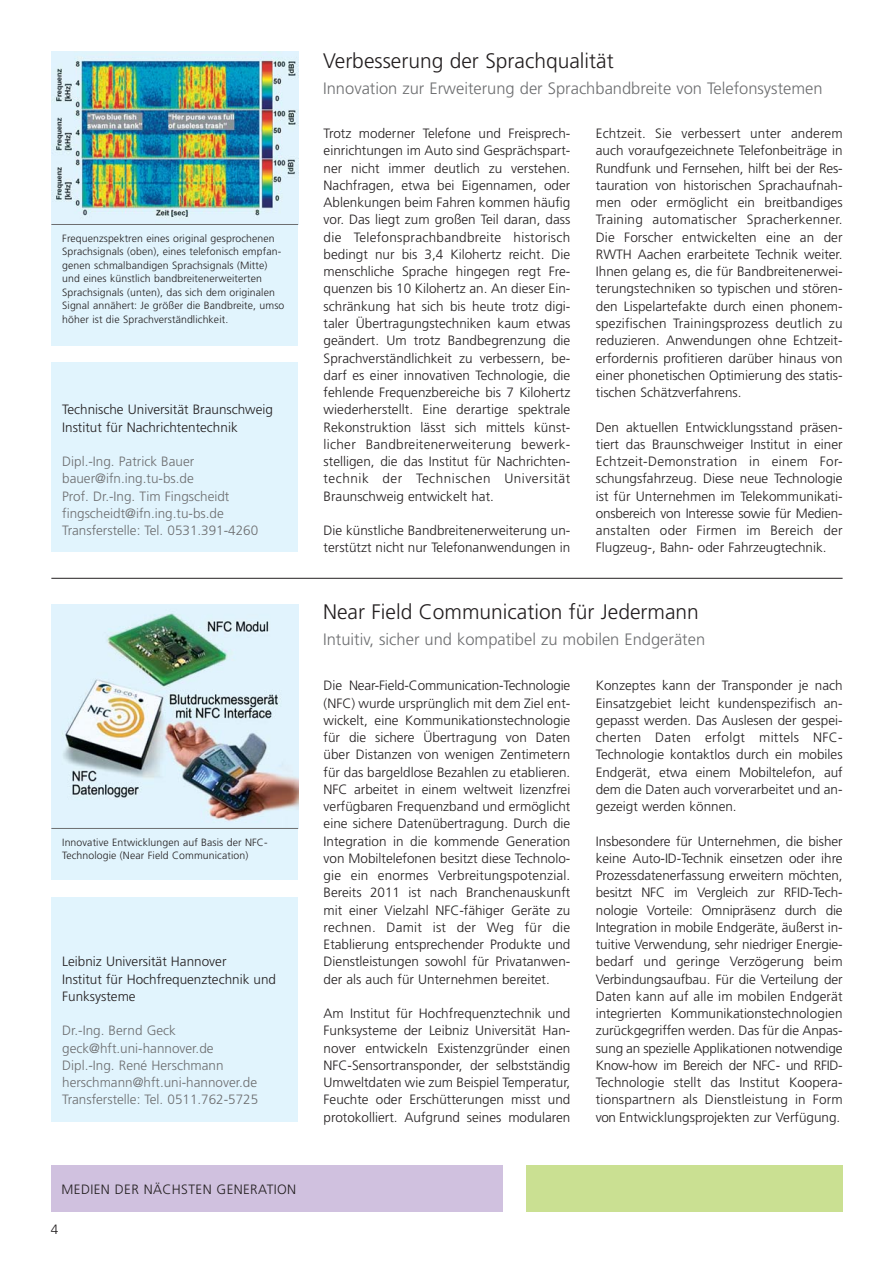
<style>
.page{position:relative;width:894px;height:1264px;background:#fff}
.page>*{position:absolute;margin:0;border:0;box-sizing:border-box;transform-origin:0 0}
.t1{font:300 21px "Frutiger";color:#231f20}
.t2{font:300 16.5px "Frutiger";color:#6d6e70}
.t3{font:300 13.5px/17.2px "Frutiger";color:#231f20;text-align:justify}
.t4{font:300 13.5px/17.2px "Frutiger";color:#6d6e70}
.t5{font:300 13.5px "Frutiger";letter-spacing:.03em;color:#231f20}
.t6{font:300 10.5px/13.5px "Frutiger";letter-spacing:.01em;color:#231f20}
</style>
<div class="page">
<div style="left:51px;top:1165px;width:452px;height:47px;background:#d0c1df"></div>
<div style="left:526px;top:1165px;width:316px;height:47px;background:#cae092"></div>
<div style="left:51px;top:223px;width:247px;height:122px;background:#e1f4fd"></div>
<div style="left:51px;top:362px;width:247px;height:190px;background:#e1f4fd"></div>
<hr style="left:51px;top:578px;width:791px;height:1px;background:#231f20">
<div style="left:51px;top:826px;width:247px;height:54px;background:#e1f4fd"></div>
<div style="left:51px;top:897px;width:247px;height:224px;background:#e1f4fd"></div>
<img style="left:51px;top:604px;width:247px;height:222px">
<img style="left:51px;top:52px;width:247px;height:171px">
<hr style="left:51px;top:224px;width:247px;height:1px;background:#6d6e70">
<hr style="left:51px;top:828px;width:247px;height:1px;background:#6d6e70">
<p class="t6" style="left:62px;top:232px;width:224px">Frequenzspektren eines original gesprochenen Sprachsignals (oben), eines telefonisch empfan&shy;genen schmalbandigen Sprachsignals (Mitte) und eines künstlich bandbreitenerweiterten Sprachsignals (unten), das sich dem originalen Signal annähert: Je größer die Bandbreite, umso höher ist die Sprachverständlichkeit.</p>
<p class="t3" style="left:62px;top:402px;width:212px">Technische Universität Braunschweig<br>Institut für Nachrichtentechnik</p>
<p class="t4" style="left:62px;top:453px;width:198px">Dipl.-Ing. Patrick Bauer bauer@ifn.ing.tu-bs.de<br>Prof. Dr.-Ing. Tim Fingscheidt fingscheidt@ifn.ing.tu-bs.de<br>Transferstelle: Tel. 0531.391-4260</p>
<p class="t6" style="left:62px;top:836px;width:207px">Innovative Entwicklungen auf Basis der NFC-<br>Technologie (Near Field Communication)</p>
<p class="t3" style="left:62px;top:954px;width:215px;text-align:left">Leibniz Universität Hannover<br>Institut für Hochfrequenztechnik und<br>Funksysteme</p>
<p class="t4" style="left:62px;top:1023px;width:198px">Dr.-Ing. Bernd Geck geck@hft.uni-hannover.de<br>Dipl.-Ing. René Herschmann herschmann@hft.uni-hannover.de<br>Transferstelle: Tel. 0511.762-5725</p>
<p class="t5" style="left:62px;top:1183px;width:236px">MEDIEN DER NÄCHSTEN GENERATION</p>
<p class="t3" style="left:51px;top:1221px;width:9px">4</p>
<h1 class="t1" style="left:323px;top:52px;width:292px">Verbesserung der Sprachqualität</h1>
<p class="t2" style="left:323px;top:81px;width:501px">Innovation zur Erweiterung der Sprachbandbreite von Telefonsystemen</p>
<p class="t3" style="left:323px;top:126px;width:248px">Trotz moderner Telefone und Freisprech&shy;einrichtungen im Auto sind Gesprächspart&shy;ner nicht immer deutlich zu verstehen.<br>Nachfragen, etwa bei Eigennamen, oder Ablenkungen beim Fahren kommen häufig vor. Das liegt zum großen Teil daran, dass die Telefonsprachbandbreite historisch bedingt nur bis 3,4 Kilohertz reicht. Die menschliche Sprache hingegen regt Fre&shy;quenzen bis 10 Kilohertz an. An dieser Ein&shy;schränkung hat sich bis heute trotz digi&shy;taler Übertragungstechniken kaum etwas geändert. Um trotz Bandbegrenzung die Sprachverständlichkeit zu verbessern, be&shy;darf es einer innovativen Technologie, die fehlende Frequenzbereiche bis 7 Kilohertz wiederherstellt. Eine derartige spektrale Rekonstruktion lässt sich mittels künst&shy;licher Bandbreitenerweiterung bewerk&shy;stelligen, die das Institut für Nachrichten&shy;technik der Technischen Universität Braunschweig entwickelt hat.</p>
<p class="t3" style="left:323px;top:522px;width:248px">Die künstliche Bandbreitenerweiterung un&shy;terstützt nicht nur Telefonanwendungen in</p>
<p class="t3" style="left:596px;top:126px;width:248px">Echtzeit. Sie verbessert unter anderem auch voraufgezeichnete Telefonbeiträge in Rundfunk und Fernsehen, hilft bei der Res&shy;tauration von historischen Sprachaufnah&shy;men oder ermöglicht ein breitbandiges Training automatischer Spracherkenner.<br>Die Forscher entwickelten eine an der RWTH Aachen erarbeitete Technik weiter.<br>Ihnen gelang es, die für Bandbreitenerwei&shy;terungstechniken so typischen und stören&shy;den Lispelartefakte durch einen phonem&shy;spezifischen Trainingsprozess deutlich zu reduzieren. Anwendungen ohne Echtzeit&shy;erfordernis profitieren darüber hinaus von einer phonetischen Optimierung des statis&shy;tischen Schätzverfahrens.</p>
<p class="t3" style="left:596px;top:419px;width:248px">Den aktuellen Entwicklungsstand präsen&shy;tiert das Braunschweiger Institut in einer Echtzeit-Demonstration in einem For&shy;schungsfahrzeug. Diese neue Technologie ist für Unternehmen im Telekommunikati&shy;onsbereich von Interesse sowie für Medien&shy;anstalten oder Firmen im Bereich der Flugzeug-, Bahn- oder Fahrzeugtechnik.</p>
<h1 class="t1" style="left:323px;top:603px;width:377px">Near Field Communication für Jedermann</h1>
<p class="t2" style="left:323px;top:632px;width:383px">Intuitiv, sicher und kompatibel zu mobilen Endgeräten</p>
<p class="t3" style="left:323px;top:678px;width:248px">Die Near-Field-Communication-Technologie (NFC) wurde ursprünglich mit dem Ziel ent&shy;wickelt, eine Kommunikationstechnologie für die sichere Übertragung von Daten über Distanzen von wenigen Zentimetern für das bargeldlose Bezahlen zu etablieren.<br>NFC arbeitet in einem weltweit lizenzfrei verfügbaren Frequenzband und ermöglicht eine sichere Datenübertragung. Durch die Integration in die kommende Generation von Mobiltelefonen besitzt diese Technolo&shy;gie ein enormes Verbreitungspotenzial.<br>Bereits 2011 ist nach Branchenauskunft mit einer Vielzahl NFC-fähiger Geräte zu rechnen. Damit ist der Weg für die Etablierung entsprechender Produkte und Dienstleistungen sowohl für Privatanwen&shy;der als auch für Unternehmen bereitet.</p>
<p class="t3" style="left:323px;top:1005px;width:248px">Am Institut für Hochfrequenztechnik und Funksysteme der Leibniz Universität Han&shy;nover entwickeln Existenzgründer einen NFC-Sensortransponder, der selbstständig Umweltdaten wie zum Beispiel Temperatur, Feuchte oder Erschütterungen misst und protokolliert. Aufgrund seines modularen</p>
<p class="t3" style="left:596px;top:678px;width:248px">Konzeptes kann der Transponder je nach Einsatzgebiet leicht kundenspezifisch an&shy;gepasst werden. Das Auslesen der gespei&shy;cherten Daten erfolgt mittels NFC-Technologie kontaktlos durch ein mobiles Endgerät, etwa einem Mobiltelefon, auf dem die Daten auch vorverarbeitet und an&shy;gezeigt werden können.</p>
<p class="t3" style="left:596px;top:833px;width:248px">Insbesondere für Unternehmen, die bisher keine Auto-ID-Technik einsetzen oder ihre Prozessdatenerfassung erweitern möchten, besitzt NFC im Vergleich zur RFID-Tech&shy;nologie Vorteile: Omnipräsenz durch die Integration in mobile Endgeräte, äußerst in&shy;tuitive Verwendung, sehr niedriger Energie&shy;bedarf und geringe Verzögerung beim Verbindungsaufbau. Für die Verteilung der Daten kann auf alle im mobilen Endgerät integrierten Kommunikationstechnologien zurückgegriffen werden. Das für die Anpas&shy;sung an spezielle Applikationen notwendige Know-how im Bereich der NFC- und RFID-Technologie stellt das Institut Koopera&shy;tionspartnern als Dienstleistung in Form von Entwicklungsprojekten zur Verfügung.</p>
</div>
